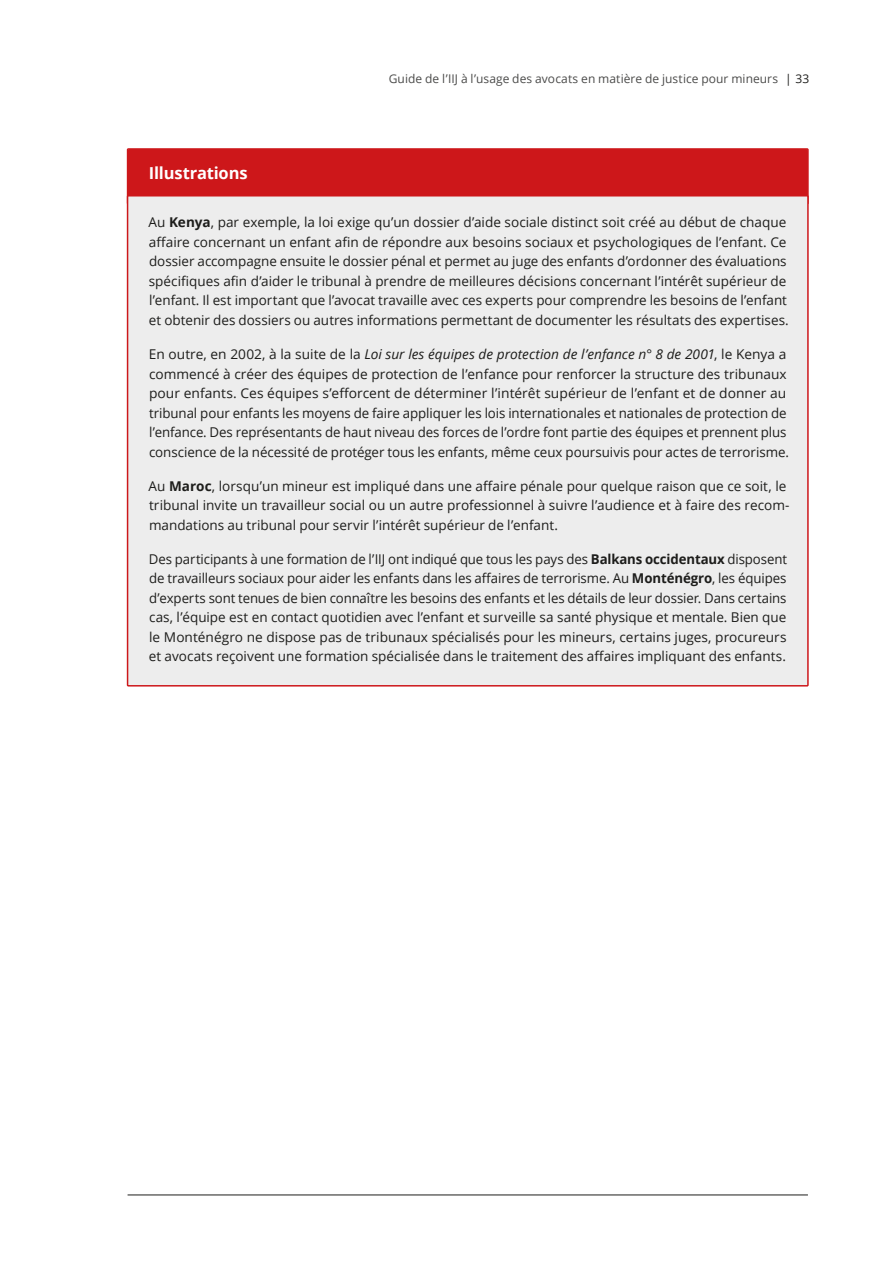
<style>
.page{position:relative;width:893px;height:1263px;background:#fff}
.page>*{position:absolute;margin:0;border:0;box-sizing:border-box;transform-origin:0 0}
.Highlight_Example_He{font:700 16.5px "Open Sans";letter-spacing:-.01em;color:#fff}
.Highlighted_Example{font:13.5px/19.5px "Open Sans";color:#1d1d1b}
.t1{font:12px "Open Sans";letter-spacing:.005em;color:#4b4b4a}
.s1{color:#1d1d1b}
.s2{font-weight:700}
.s3{font-style:italic}
</style>
<div class="page">
<hr style="left:128px;top:1194px;width:680px;height:1px;background:#1d1d1b">
<div style="left:128px;top:149px;width:680px;height:55px;background:#cd171a;border-radius:2px"></div>
<div style="left:127px;top:148px;width:682px;height:57px;border:2px solid #cd171a"></div>
<div style="left:130px;top:198px;width:676px;height:485px;background:#ededed"></div>
<div style="left:127px;top:195px;width:682px;height:491px;border:2px solid #cd171a"></div>
<p class="t1" style="left:389px;top:70px;width:422px">Guide de l’IIJ à l’usage des avocats en matière de justice pour mineurs <span class="s1">| 33</span></p>
<p class="Highlight_Example_He" style="left:149px;top:161px;width:100px">Illustrations</p>
<p class="Highlighted_Example" style="left:149px;top:212px;width:642px">Au <span class="s2">Kenya</span>, par exemple, la loi exige qu’un dossier d’aide sociale distinct soit créé au début de chaque affaire concernant un enfant afin de répondre aux besoins sociaux et psychologiques de l’enfant. Ce dossier accompagne ensuite le dossier pénal et permet au juge des enfants d’ordonner des évaluations spécifiques afin d’aider le tribunal à prendre de meilleures décisions concernant l’intérêt supérieur de l’enfant. Il est important que l’avocat travaille avec ces experts pour comprendre les besoins de l’enfant et obtenir des dossiers ou autres informations permettant de documenter les résultats des expertises.</p>
<p class="Highlighted_Example" style="left:149px;top:344px;width:642px">En outre, en 2002, à la suite de la <span class="s3">Loi sur les équipes de protection de l’enfance n° 8 de 2001</span>, le Kenya a commencé à créer des équipes de protection de l’enfance pour renforcer la structure des tribunaux pour enfants. Ces équipes s’efforcent de déterminer l’intérêt supérieur de l’enfant et de donner au tribunal pour enfants les moyens de faire appliquer les lois internationales et nationales de protection de l’enfance. Des représentants de haut niveau des forces de l’ordre font partie des équipes et prennent plus conscience de la nécessité de protéger tous les enfants, même ceux poursuivis pour actes de terrorisme.</p>
<p class="Highlighted_Example" style="left:149px;top:476px;width:643px">Au <span class="s2">Maroc</span>, lorsqu’un mineur est impliqué dans une affaire pénale pour quelque raison que ce soit, le tribunal invite un travailleur social ou un autre professionnel à suivre l’audience et à faire des recom&shy;mandations au tribunal pour servir l’intérêt supérieur de l’enfant.</p>
<p class="Highlighted_Example" style="left:149px;top:549px;width:640px;text-align:justify">Des participants à une formation de l’IIJ ont indiqué que tous les pays des <span class="s2">Balkans occidentaux</span> disposent de travailleurs sociaux pour aider les enfants dans les affaires de terrorisme. Au <span class="s2">Monténégro</span>, les équipes d’experts sont tenues de bien connaître les besoins des enfants et les détails de leur dossier. Dans certains cas, l’équipe est en contact quotidien avec l’enfant et surveille sa santé physique et mentale. Bien que le Monténégro ne dispose pas de tribunaux spécialisés pour les mineurs, certains juges, procureurs et avocats reçoivent une formation spécialisée dans le traitement des affaires impliquant des enfants.</p>
</div>
